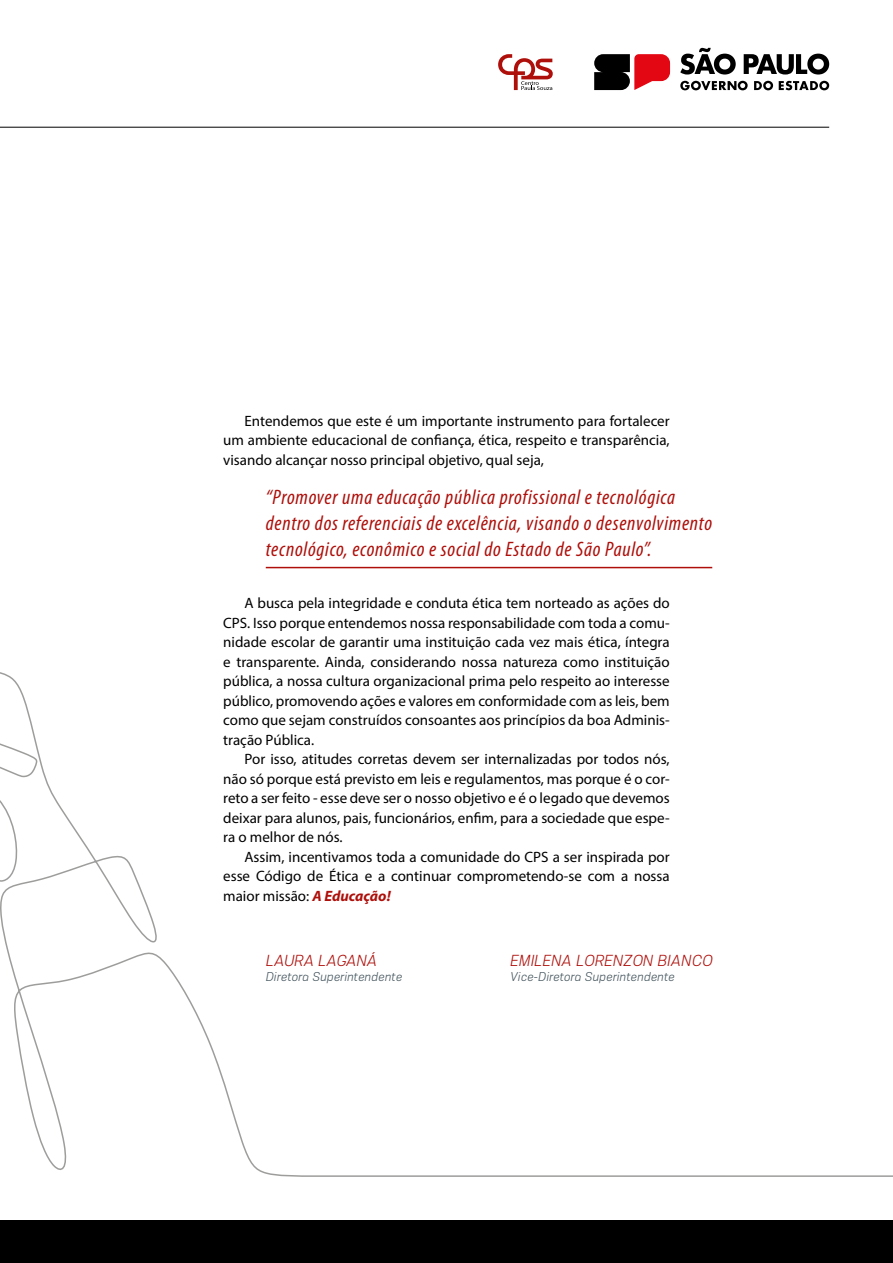
<style>
.page{position:relative;width:893px;height:1263px;background:#fff}
.page>*{position:absolute;margin:0;border:0;box-sizing:border-box;transform-origin:0 0}
.t1{font:italic condensed 21px/25.8px "Myriad Pro";letter-spacing:.035em;color:#ae0f0a}
.t2{font:15px/19.5px "Myriad Pro";color:#000;text-align:justify}
.t3{font:italic 15px "Konsens";color:#ae0f0a}
.t4{font:italic 12px "Konsens";color:#43545c}
.s1{font-weight:700;font-style:italic;color:#ae0f0a}
</style>
<div class="page">
<div style="left:0;top:1220px;width:893px;height:43px;background:#000"></div>
<hr style="left:0;top:127px;width:829px;height:1px;background:#000">
<svg style="left:680px;top:48px;width:56px;height:27px"></svg>
<svg style="left:744px;top:54px;width:85px;height:21px"></svg>
<svg style="left:680px;top:81px;width:68px;height:9px"></svg>
<svg style="left:754px;top:81px;width:19px;height:9px"></svg>
<svg style="left:779px;top:81px;width:50px;height:9px"></svg>
<svg style="left:594px;top:54px;width:76px;height:36px"></svg>
<svg style="left:498px;top:54px;width:55px;height:36px"></svg>
<svg style="left:0;top:566px;width:893px;height:611px"></svg>
<hr style="left:266px;top:567px;width:446px;height:1px;background:#ae0f0a">
<p class="t2" style="left:223px;top:411px;width:448px;text-indent:21px">Entendemos que este é um importante instrumento para fortalecer um ambiente educacional de confiança, ética, respeito e transparência, visando alcançar nosso principal objetivo, qual seja,</p>
<h1 class="t1" style="left:266px;top:484px;width:448px">“Promover uma educação pública profissional e tecnológica dentro dos referenciais de excelência, visando o desenvolvimento tecnológico, econômico e social do Estado de São Paulo”.</h1>
<p class="t2" style="left:223px;top:593px;width:448px;text-indent:21px">A busca pela integridade e conduta ética tem norteado as ações do CPS. Isso porque entendemos nossa responsabilidade com toda a comu&shy;nidade escolar de garantir uma instituição cada vez mais ética, íntegra e transparente. Ainda, considerando nossa natureza como instituição pública, a nossa cultura organizacional prima pelo respeito ao interesse público, promovendo ações e valores em conformidade com as leis, bem como que sejam construídos consoantes aos princípios da boa Adminis&shy;tração Pública.</p>
<p class="t2" style="left:223px;top:749px;width:448px;text-indent:21px">Por isso, atitudes corretas devem ser internalizadas por todos nós, não só porque está previsto em leis e regulamentos, mas porque é o cor&shy;reto a ser feito - esse deve ser o nosso objetivo e é o legado que devemos deixar para alunos, pais, funcionários, enfim, para a sociedade que espe&shy;ra o melhor de nós.</p>
<p class="t2" style="left:223px;top:847px;width:448px;text-indent:21px">Assim, incentivamos toda a comunidade do CPS a ser inspirada por esse Código de Ética e a continuar comprometendo-se com a nossa maior missão: <span class="s1">A Educação!</span></p>
<p class="t3" style="left:266px;top:951px;width:113px">LAURA LAGANÁ</p>
<p class="t3" style="left:510px;top:951px;width:204px">EMILENA LORENZON BIANCO</p>
<p class="t4" style="left:266px;top:969px;width:138px">Diretora Superintendente</p>
<p class="t4" style="left:510px;top:969px;width:166px">Vice-Diretora Superintendente</p>
</div>
